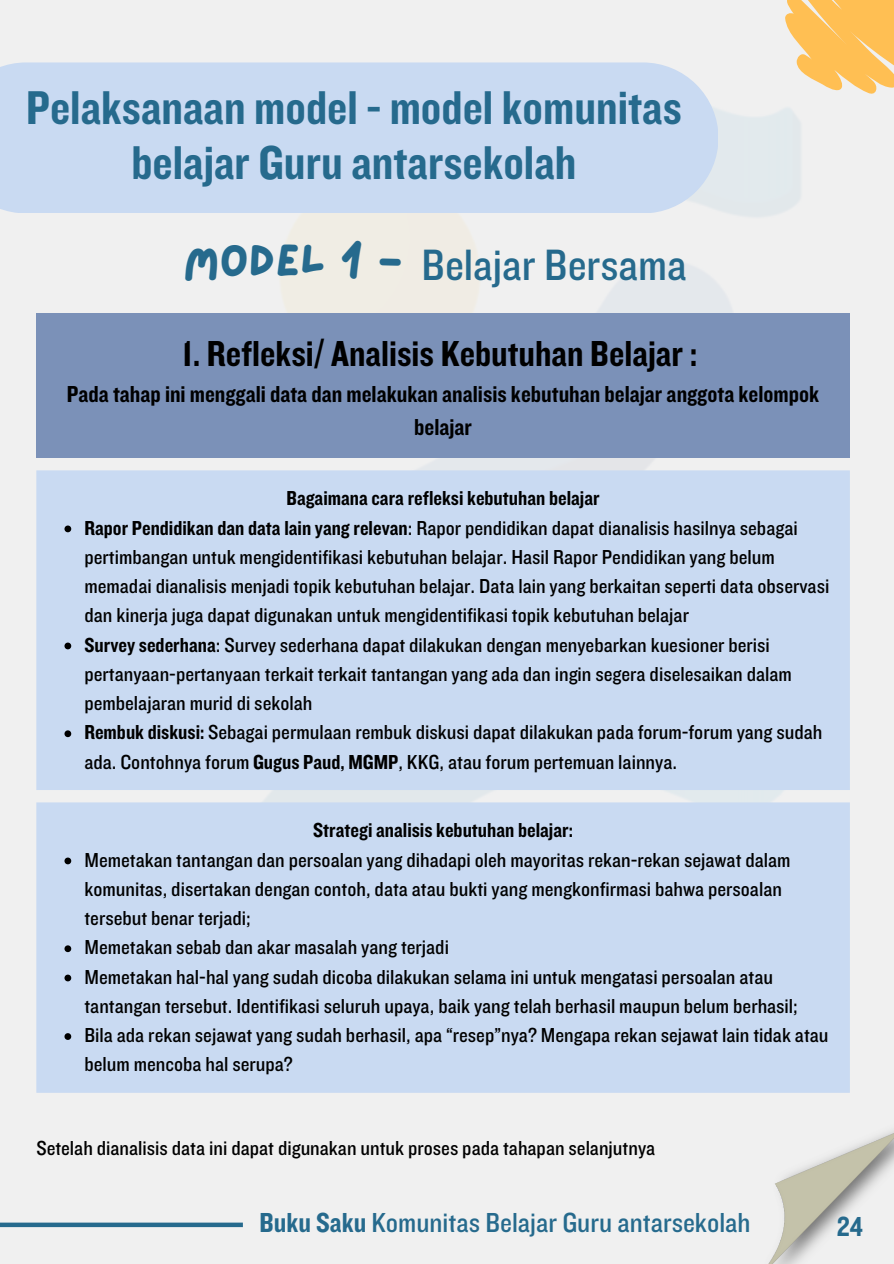
<style>
.page{position:relative;width:894px;height:1264px;background:#fff}
.page>*{position:absolute;margin:0;border:0;box-sizing:border-box;transform-origin:0 0}
.t1{font:49.2px/55.1px "Knockout 50";color:#266a8d;text-align:center}
.t2{font:45.6px "Knockout 30";color:#266a8d}
.t3{font:37.5px "Knockout 50";color:#000}
.t4{font:28.5px "Knockout 30";color:#266a8d}
.t5{font:28.5px "Knockout 50";color:#266a8d}
.t6{font:24px/32.7px "Knockout 50";color:#000;text-align:center}
.t7{font:21px/29.2px "Knockout 30";color:#000}
.t8{font:21px "Knockout 50";color:#000}
.s1{font-family:"Lazydog"}
.s2{font-family:"Knockout 50"}
</style>
<div class="page">
<div style="left:0;top:0;width:893px;height:1263px;background:#f0f0f0"></div>
<svg style="left:779px;top:0;width:114px;height:111px"></svg>
<div style="left:0;top:62px;width:718px;height:151px;background:#c9daf2"></div>
<div style="left:36px;top:314px;width:813px;height:144px;background:#7b91b8"></div>
<div style="left:36px;top:470px;width:813px;height:622px;background:#c9daf2"></div>
<svg style="left:64px;top:525px;width:7px;height:7px"></svg>
<svg style="left:64px;top:642px;width:7px;height:7px"></svg>
<svg style="left:64px;top:730px;width:7px;height:7px"></svg>
<svg style="left:64px;top:857px;width:7px;height:7px"></svg>
<svg style="left:64px;top:945px;width:7px;height:7px"></svg>
<svg style="left:64px;top:974px;width:7px;height:7px"></svg>
<svg style="left:64px;top:1033px;width:7px;height:6px"></svg>
<img style="left:769px;top:1131px;width:124px;height:132px">
<div style="left:0;top:1222px;width:243px;height:5px;background:#266a8d"></div>
<p class="t1" style="left:26px;top:78px;width:656px">Pelaksanaan model - model komunitas belajar Guru antarsekolah</p>
<p class="t2" style="left:183px;top:236px;width:505px"><span class="s1">Model 1 -</span> Belajar Bersama</p>
<p class="t3" style="left:182px;top:330px;width:516px">1. Refleksi/ Analisis Kebutuhan Belajar :</p>
<h1 class="t6" style="left:67px;top:377px;width:753px">Pada tahap ini menggali data dan melakukan analisis kebutuhan belajar anggota kelompok belajar</h1>
<p class="t8" style="left:286px;top:485px;width:314px">Bagaimana cara refleksi kebutuhan belajar</p>
<h1 class="t7" style="left:84px;top:512px;width:746px"><span class="s2">Rapor Pendidikan dan data lain yang relevan</span>: Rapor pendidikan dapat dianalisis hasilnya sebagai pertimbangan untuk mengidentifikasi kebutuhan belajar. Hasil Rapor Pendidikan yang belum memadai dianalisis menjadi topik kebutuhan belajar. Data lain yang berkaitan seperti data observasi dan kinerja juga dapat digunakan untuk mengidentifikasi topik kebutuhan belajar</h1>
<h1 class="t7" style="left:84px;top:629px;width:708px"><span class="s2">Survey sederhana</span>: Survey sederhana dapat dilakukan dengan menyebarkan kuesioner berisi pertanyaan-pertanyaan terkait terkait tantangan yang ada dan ingin segera diselesaikan dalam pembelajaran murid di sekolah</h1>
<p class="t7" style="left:84px;top:717px;width:739px"><span class="s2">Rembuk diskusi:</span> Sebagai permulaan rembuk diskusi dapat dilakukan pada forum-forum yang sudah ada. Contohnya forum <span class="s2">Gugus Paud, MGMP</span>, KKG, atau forum pertemuan lainnya.</p>
<p class="t8" style="left:313px;top:817px;width:261px">Strategi analisis kebutuhan belajar:</p>
<p class="t7" style="left:84px;top:844px;width:707px">Memetakan tantangan dan persoalan yang dihadapi oleh mayoritas rekan-rekan sejawat dalam komunitas, disertakan dengan contoh, data atau bukti yang mengkonfirmasi bahwa persoalan tersebut benar terjadi;</p>
<p class="t7" style="left:84px;top:932px;width:366px">Memetakan sebab dan akar masalah yang terjadi</p>
<p class="t7" style="left:84px;top:961px;width:714px">Memetakan hal-hal yang sudah dicoba dilakukan selama ini untuk mengatasi persoalan atau tantangan tersebut. Identifikasi seluruh upaya, baik yang telah berhasil maupun belum berhasil;</p>
<p class="t7" style="left:84px;top:1019px;width:745px">Bila ada rekan sejawat yang sudah berhasil, apa “resep”nya? Mengapa rekan sejawat lain tidak atau belum mencoba hal serupa?</p>
<p class="t7" style="left:36px;top:1133px;width:620px">Setelah dianalisis data ini dapat digunakan untuk proses pada tahapan selanjutnya</p>
<p class="t4" style="left:259px;top:1204px;width:492px"><span class="s2">Buku Saku</span> Komunitas Belajar Guru antarsekolah</p>
<p class="t5" style="left:836px;top:1208px;width:28px">24</p>
</div>
